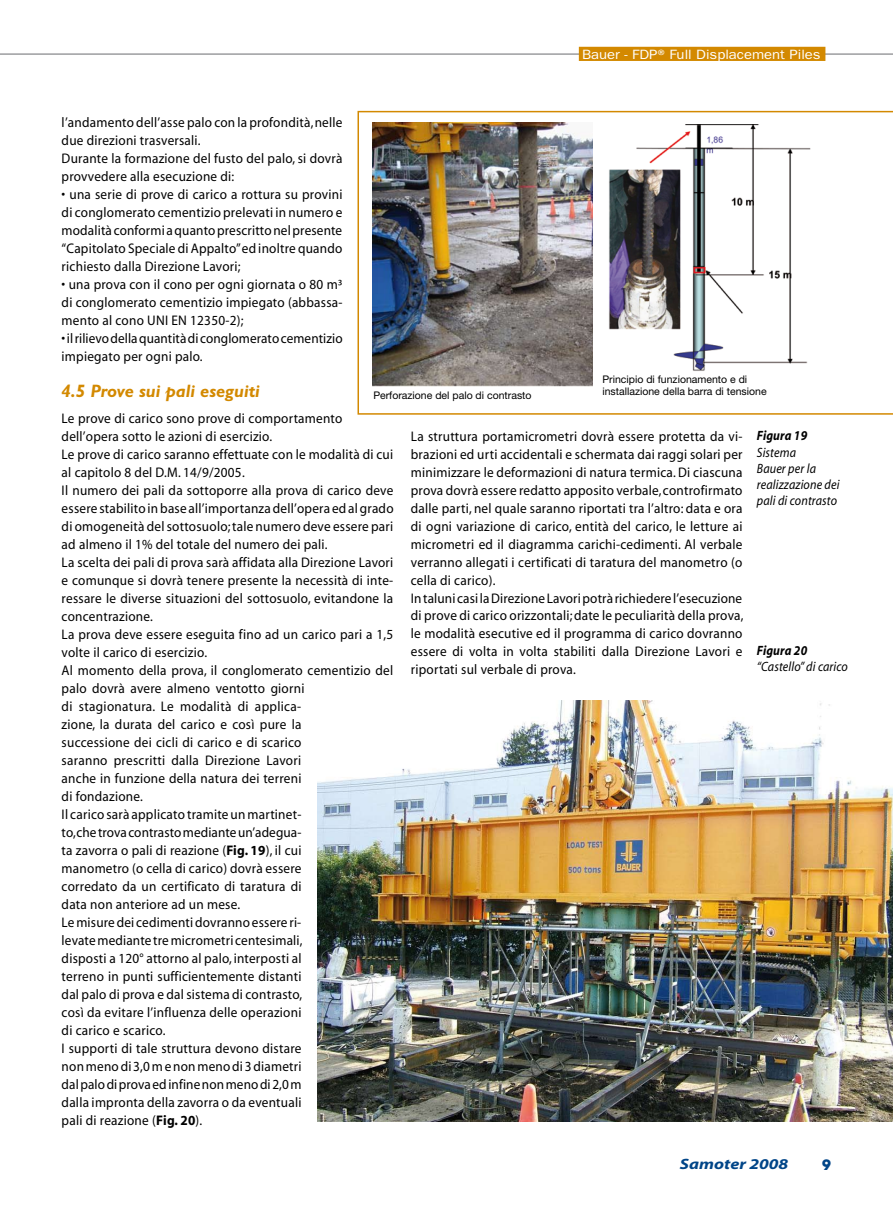
<style>
.page{position:relative;width:893px;height:1212px;background:#fff}
.page>*{position:absolute;margin:0;border:0;box-sizing:border-box;transform-origin:0 0}
.t1{font:italic 700 18px "Gill Sans";color:#d38900}
.t2{font:italic 700 15px "Myriad";color:#004588;scale:1.2 1}
.t3{font:700 14.25px "Avant Garde";color:#004588}
.t4{font:13.95px/18px "Myriad";letter-spacing:.02em;color:#000;scale:.95 1}
.t5{font:italic 13.5px/16.2px "Myriad";letter-spacing:.01em;color:#000;scale:.9 1}
.t6{font:13.5px "Franklin Gothic";color:#fff;scale:1.1 1}
.t7{font:italic 700 13.5px "Myriad";letter-spacing:.01em;color:#000;scale:.9 1}
.t8{font:10.5px/12.6px "Helvetica Neue";color:#000}
.s1{font-weight:700}
</style>
<div class="page">
<hr style="left:0;top:53px;width:893px;height:2px;background:#9c9d9f">
<div style="left:579px;top:47px;width:246px;height:14px;background:#d38900"></div>
<svg style="left:357px;top:111px;width:536px;height:304px"></svg>
<img style="left:318px;top:701px;width:575px;height:420px">
<img style="left:373px;top:123px;width:220px;height:267px">
<img style="left:600px;top:124px;width:218px;height:248px">
<p class="t6" style="left:582px;top:46px;width:218px">Bauer - FDP® Full Displacement Piles</p>
<p class="t4" style="left:62px;top:114px;width:297px">l’andamento dell’asse palo con la profondità, nelle due direzioni trasversali.<br>Durante la formazione del fusto del palo, si dovrà provvedere alla esecuzione di:</p>
<p class="t4" style="left:62px;top:186px;width:297px;text-align:justify">• una serie di prove di carico a rottura su provini di conglomerato cementizio prelevati in numero e modalità conformi a quanto prescritto nel presente “Capitolato Speciale di Appalto” ed inoltre quando richiesto dalla Direzione Lavori;</p>
<p class="t4" style="left:62px;top:276px;width:297px;text-align:justify">• una prova con il cono per ogni giornata o 80 m³ di conglomerato cementizio impiegato (abbassa&shy;mento al cono UNI EN 12350-2);</p>
<p class="t4" style="left:62px;top:330px;width:297px">• il rilievo della quantità di conglomerato cementizio impiegato per ogni palo.</p>
<p class="t1" style="left:62px;top:381px;width:200px">4.5 Prove sui pali eseguiti</p>
<p class="t4" style="left:62px;top:410px;width:351px">Le prove di carico sono prove di comportamento dell’opera sotto le azioni di esercizio.<br>Le prove di carico saranno effettuate con le modalità di cui al capitolo 8 del D.M. 14/9/2005.<br>Il numero dei pali da sottoporre alla prova di carico deve essere stabilito in base all’importanza dell’opera ed al grado di omogeneità del sottosuolo; tale numero deve essere pari ad almeno il 1% del totale del numero dei pali.<br>La scelta dei pali di prova sarà affidata alla Direzione Lavori e comunque si dovrà tenere presente la necessità di inte&shy;ressare le diverse situazioni del sottosuolo, evitandone la concentrazione.<br>La prova deve essere eseguita fino ad un carico pari a 1,5 volte il carico di esercizio.<br>Al momento della prova, il conglomerato cementizio del palo dovrà avere almeno ventotto giorni<br>di stagionatura. Le modalità di applica-<br>zione, la durata del carico e così pure la<br>successione dei cicli di carico e di scarico<br>saranno prescritti dalla Direzione Lavori<br>anche in funzione della natura dei terreni<br>di fondazione.<br>Il carico sarà applicato tramite un martinet-<br>to, che trova contrasto mediante un’adegua-<br>ta zavorra o pali di reazione (<span class="s1">Fig. 19</span>), il cui<br>manometro (o cella di carico) dovrà essere<br>corredato da un certificato di taratura di<br>data non anteriore ad un mese.<br>Le misure dei cedimenti dovranno essere ri-<br>levate mediante tre micrometri centesimali,<br>disposti a 120° attorno al palo, interposti al<br>terreno in punti sufficientemente distanti<br>dal palo di prova e dal sistema di contrasto,<br>così da evitare l’influenza delle operazioni<br>di carico e scarico.<br>I supporti di tale struttura devono distare<br>non meno di 3,0 m e non meno di 3 diametri<br>dal palo di prova ed infine non meno di 2,0 m<br>dalla impronta della zavorra o da eventuali<br>pali di reazione (<span class="s1">Fig. 20</span>).</p>
<p class="t8" style="left:602px;top:372px;width:166px">Principio di funzionamento e di installazione della barra di tensione</p>
<p class="t8" style="left:373px;top:388px;width:160px">Perforazione del palo di contrasto</p>
<p class="t4" style="left:411px;top:427px;width:352px">La struttura portamicrometri dovrà essere protetta da vi&shy;brazioni ed urti accidentali e schermata dai raggi solari per minimizzare le deformazioni di natura termica. Di ciascuna prova dovrà essere redatto apposito verbale, controfirmato dalle parti, nel quale saranno riportati tra l’altro: data e ora di ogni variazione di carico, entità del carico, le letture ai micrometri ed il diagramma carichi-cedimenti. Al verbale verranno allegati i certificati di taratura del manometro (o cella di carico).<br>In taluni casi la Direzione Lavori potrà richiedere l’esecuzione di prove di carico orizzontali; date le peculiarità della prova, le modalità esecutive ed il programma di carico dovranno essere di volta in volta stabiliti dalla Direzione Lavori e riportati sul verbale di prova.</p>
<p class="t7" style="left:757px;top:429px;width:57px">Figura 19</p>
<p class="t5" style="left:757px;top:444px;width:93px">Sistema<br>Bauer per la realizzazione dei pali di contrasto</p>
<p class="t7" style="left:757px;top:643px;width:57px">Figura 20</p>
<p class="t5" style="left:757px;top:659px;width:103px">“Castello” di carico</p>
<p class="t2" style="left:680px;top:1156px;width:92px">Samoter 2008</p>
<p class="t3" style="left:822px;top:1155px;width:10px">9</p>
</div>
